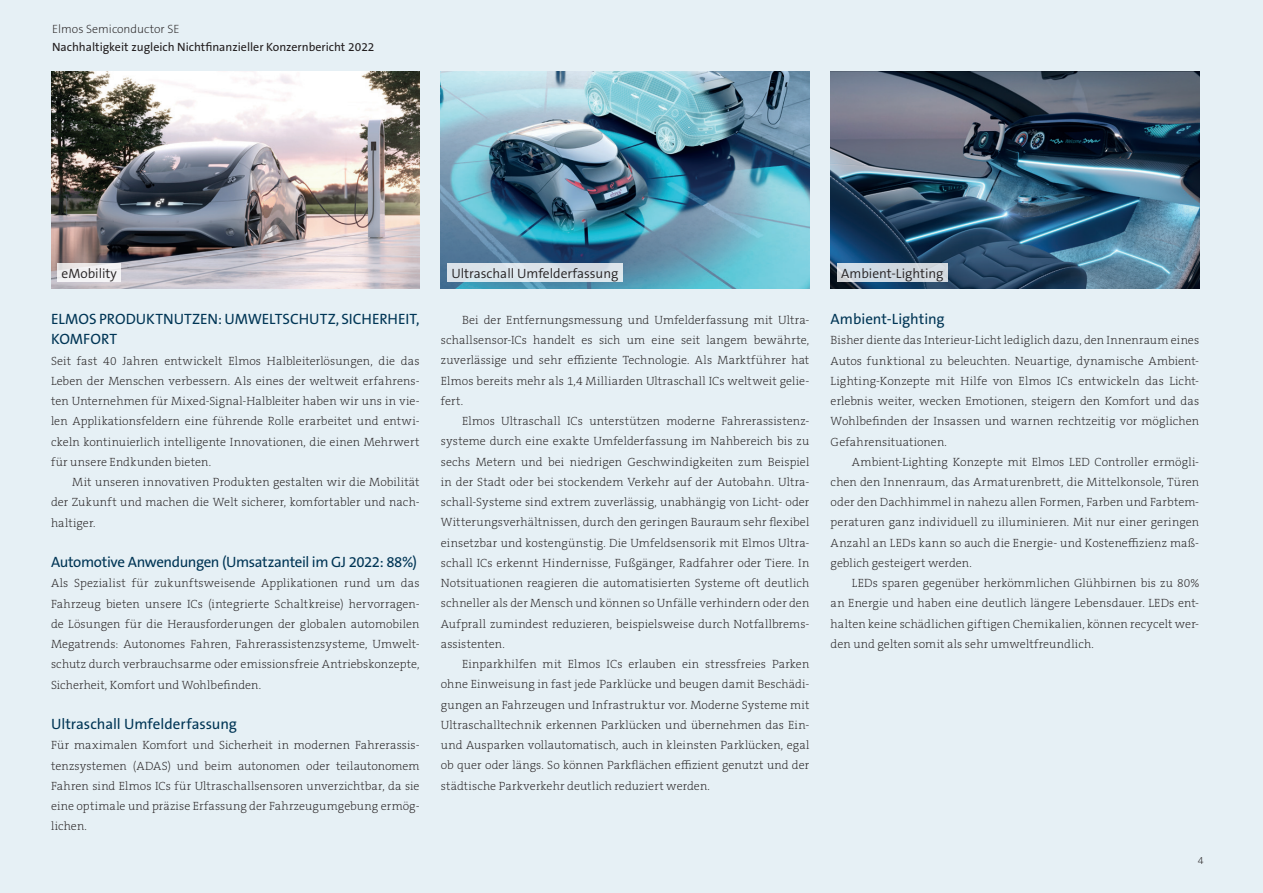
<style>
.page{position:relative;width:1263px;height:893px;background:#e6f0f5}
.page>*{position:absolute;margin:0;border:0;box-sizing:border-box;transform-origin:0 0}
.t1{font:15px/20.2px "The Sans B W5 Plain";letter-spacing:-.01em;color:#003555}
.t2{font:15px "The Sans B W5 Plain";letter-spacing:-.03em;color:#003555}
.t3{font:300 13.5px "The Sans B W4";color:#231f20}
.t4{font:200 12px/20.2px "The Serif B W2";letter-spacing:.01em;color:#231f20;text-align:justify}
.t5{font:12px "The Sans B5 Plain";color:#231f20}
.t6{font:200 12px "The Sans B2";color:#231f20}
.t7{font:200 10.5px "The Sans B2";color:#231f20}
</style>
<div class="page">
<img style="left:51px;top:71px;width:369px;height:217px">
<img style="left:441px;top:71px;width:368px;height:217px">
<img style="left:831px;top:72px;width:368px;height:216px">
<div style="left:57px;top:264px;width:64px;height:18px;background:linear-gradient(to right,#edeced,#f5f4f6)"></div>
<div style="left:447px;top:264px;width:176px;height:18px;background:linear-gradient(to right,#dbe6ec,#d8e1e8)"></div>
<div style="left:837px;top:264px;width:111px;height:18px;background:#cfd9e1"></div>
<p class="t6" style="left:52px;top:22px;width:129px">Elmos Semiconductor SE</p>
<p class="t5" style="left:52px;top:40px;width:324px">Nachhaltigkeit zugleich Nichtfinanzieller Konzernbericht 2022</p>
<p class="t3" style="left:62px;top:265px;width:57px">eMobility</p>
<p class="t3" style="left:451px;top:265px;width:169px">Ultraschall Umfelderfassung</p>
<p class="t3" style="left:841px;top:265px;width:104px">Ambient-Lighting</p>
<p class="t1" style="left:51px;top:309px;width:370px">ELMOS PRODUKTNUTZEN: UMWELTSCHUTZ, SICHERHEIT,<br>KOMFORT</p>
<p class="t4" style="left:51px;top:350px;width:370px">Seit fast 40 Jahren entwickelt Elmos Halbleiterlösungen, die das Leben der Menschen verbessern. Als eines der weltweit erfahrens&shy;ten Unternehmen für Mixed-Signal-Halbleiter haben wir uns in vie&shy;len Applikationsfeldern eine führende Rolle erarbeitet und entwi&shy;ckeln kontinuierlich intelligente Innovationen, die einen Mehrwert für unsere Endkunden bieten.</p>
<p class="t4" style="left:51px;top:472px;width:370px;text-indent:21px">Mit unseren innovativen Produkten gestalten wir die Mobilität der Zukunft und machen die Welt sicherer, komfortabler und nach&shy;haltiger.</p>
<p class="t2" style="left:51px;top:552px;width:368px">Automotive Anwendungen (Umsatzanteil im GJ 2022: 88%)</p>
<p class="t4" style="left:51px;top:573px;width:370px">Als Spezialist für zukunftsweisende Applikationen rund um das Fahrzeug bieten unsere ICs (integrierte Schaltkreise) hervorragen&shy;de Lösungen für die Herausforderungen der globalen automobilen Megatrends: Autonomes Fahren, Fahrerassistenzsysteme, Umwelt&shy;schutz durch verbrauchsarme oder emissionsfreie Antriebskonzepte, Sicherheit, Komfort und Wohlbefinden.</p>
<p class="t1" style="left:51px;top:714px;width:187px">Ultraschall Umfelderfassung</p>
<p class="t4" style="left:51px;top:735px;width:370px">Für maximalen Komfort und Sicherheit in modernen Fahrerassis&shy;tenzsystemen (ADAS) und beim autonomen oder teilautonomem Fahren sind Elmos ICs für Ultraschallsensoren unverzichtbar, da sie eine optimale und präzise Erfassung der Fahrzeugumgebung ermög&shy;lichen.</p>
<p class="t4" style="left:441px;top:310px;width:370px;text-indent:21px">Bei der Entfernungsmessung und Umfelderfassung mit Ultra&shy;schallsensor-ICs handelt es sich um eine seit langem bewährte, zuverlässige und sehr effiziente Technologie. Als Marktführer hat Elmos bereits mehr als 1,4 Milliarden Ultraschall ICs weltweit gelie&shy;fert.</p>
<p class="t4" style="left:441px;top:411px;width:370px;text-indent:21px">Elmos Ultraschall ICs unterstützen moderne Fahrerassistenz&shy;systeme durch eine exakte Umfelderfassung im Nahbereich bis zu sechs Metern und bei niedrigen Geschwindigkeiten zum Beispiel in der Stadt oder bei stockendem Verkehr auf der Autobahn. Ultra&shy;schall-Systeme sind extrem zuverlässig, unabhängig von Licht- oder Witterungsverhältnissen, durch den geringen Bauraum sehr flexibel einsetzbar und kostengünstig. Die Umfeldsensorik mit Elmos Ultra&shy;schall ICs erkennt Hindernisse, Fußgänger, Radfahrer oder Tiere. In Notsituationen reagieren die automatisierten Systeme oft deutlich schneller als der Mensch und können so Unfälle verhindern oder den Aufprall zumindest reduzieren, beispielsweise durch Notfallbrems&shy;assistenten.</p>
<p class="t4" style="left:441px;top:654px;width:370px;text-indent:21px">Einparkhilfen mit Elmos ICs erlauben ein stressfreies Parken ohne Einweisung in fast jede Parklücke und beugen damit Beschädi&shy;gungen an Fahrzeugen und Infrastruktur vor. Moderne Systeme mit Ultraschalltechnik erkennen Parklücken und übernehmen das Ein&shy;und Ausparken vollautomatisch, auch in kleinsten Parklücken, egal ob quer oder längs. So können Parkflächen effizient genutzt und der städtische Parkverkehr deutlich reduziert werden.</p>
<p class="t1" style="left:831px;top:309px;width:116px">Ambient-Lighting</p>
<p class="t4" style="left:831px;top:330px;width:370px">Bisher diente das Interieur-Licht lediglich dazu, den Innenraum eines Autos funktional zu beleuchten. Neuartige, dynamische Ambient-Lighting-Konzepte mit Hilfe von Elmos ICs entwickeln das Licht&shy;erlebnis weiter, wecken Emotionen, steigern den Komfort und das Wohlbefinden der Insassen und warnen rechtzeitig vor möglichen Gefahrensituationen.</p>
<p class="t4" style="left:831px;top:452px;width:370px;text-indent:21px">Ambient-Lighting Konzepte mit Elmos LED Controller ermögli&shy;chen den Innenraum, das Armaturenbrett, die Mittelkonsole, Türen oder den Dachhimmel in nahezu allen Formen, Farben und Farbtem&shy;peraturen ganz individuell zu illuminieren. Mit nur einer geringen Anzahl an LEDs kann so auch die Energie- und Kosteneffizienz maß&shy;geblich gesteigert werden.</p>
<p class="t4" style="left:831px;top:573px;width:370px;text-indent:21px">LEDs sparen gegenüber herkömmlichen Glühbirnen bis zu 80% an Energie und haben eine deutlich längere Lebensdauer. LEDs ent&shy;halten keine schädlichen giftigen Chemikalien, können recycelt wer&shy;den und gelten somit als sehr umweltfreundlich.</p>
<p class="t7" style="left:1198px;top:855px;width:7px">4</p>
</div>
